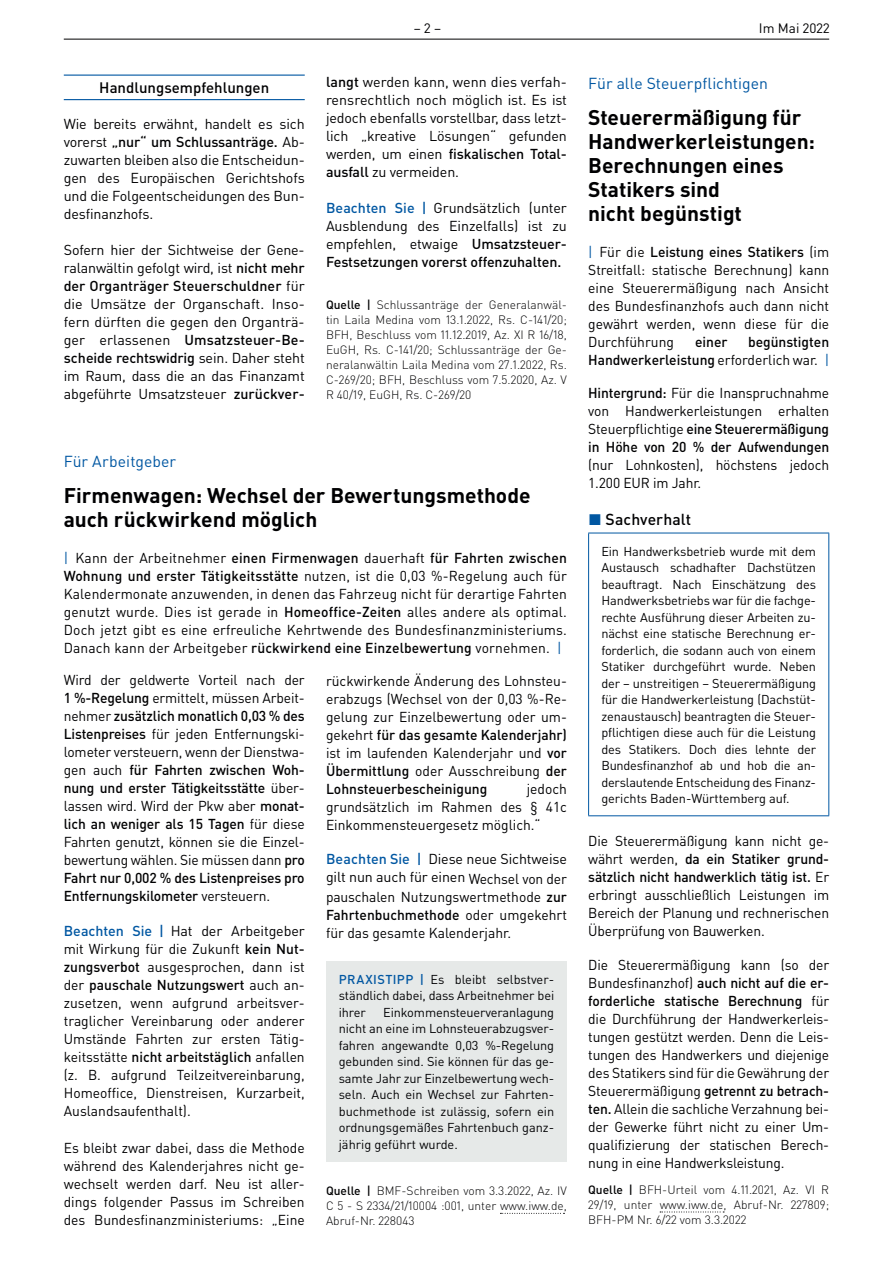
<style>
.page{position:relative;width:893px;height:1263px;background:#fff}
.page>*{position:absolute;margin:0;border:0;box-sizing:border-box;transform-origin:0 0}
.t1{font:700 21px/24px "DIN Pro";color:#000002}
.t2{font:15.75px "DIN Pro";color:#0157a2}
.t3{font:500 15.75px "DIN Pro";letter-spacing:.005em;color:#000002}
.t4{font:500 15px "DIN Pro";color:#000002}
.t5{font:14.25px/18px "DIN Pro";letter-spacing:-.01em;color:#000002;text-align:justify}
.t6{font:500 14.25px/18px "DIN Pro";color:#000002;text-align:right}
.t7{font:13.5px "DIN Pro";color:#000002}
.t8{font:12.75px/16.5px "DIN Pro";letter-spacing:-.005em;color:#000002;text-align:justify}
.t9{font:300 12px/15px "DIN Pro";color:#000002;text-align:justify}
.s1{font-weight:500}
.s2{font-weight:500;color:#0157a2}
.s3{color:#0157a2}
.s4{font-weight:400}
.s5{font-weight:400;color:#0157a2}
</style>
<div class="page">
<hr style="left:64px;top:39px;width:765px;height:1px;background:#000002">
<hr style="left:64px;top:75px;width:241px;height:1px;background:#0157a2">
<hr style="left:64px;top:99px;width:241px;height:1px;background:#0157a2">
<svg style="left:500px;top:1213px;width:64px;height:1px"></svg>
<div style="left:326px;top:961px;width:241px;height:200px;background:#e6e9e8"></div>
<svg style="left:660px;top:1211px;width:64px;height:1px"></svg>
<hr style="left:588px;top:533px;width:241px;height:1px;background:#0157a2">
<hr style="left:588px;top:533px;width:1px;height:282px;background:#0157a2">
<hr style="left:828px;top:533px;width:1px;height:282px;background:#0157a2">
<hr style="left:588px;top:815px;width:241px;height:1px;background:#0157a2">
<p class="t7" style="left:414px;top:19px;width:29px">– 2 –</p>
<p class="t7" style="left:759px;top:19px;width:72px">Im Mai 2022</p>
<p class="t4" style="left:99px;top:77px;width:171px">Handlungsempfehlungen</p>
<p class="t5" style="left:64px;top:114px;width:242px">Wie bereits erwähnt, handelt es sich vorerst <span class="s1">„nur“ um Schlussanträge.</span> Ab&shy;zuwarten bleiben also die Entscheidun&shy;gen des Europäischen Gerichtshofs und die Folgeentscheidungen des Bun&shy;desfinanzhofs.</p>
<p class="t5" style="left:64px;top:240px;width:242px">Sofern hier der Sichtweise der Gene&shy;ralanwältin gefolgt wird, ist <span class="s1">nicht mehr der Organträger Steuerschuldner</span> für die Umsätze der Organschaft. Inso&shy;fern dürften die gegen den Organträ&shy;ger erlassenen <span class="s1">Umsatzsteuer-Be&shy;scheide rechtswidrig</span> sein. Daher steht im Raum, dass die an das Finanzamt abgeführte Umsatzsteuer <span class="s1">zurückver-</span></p>
<p class="t5" style="left:326px;top:73px;width:242px"><span class="s1">langt</span> werden kann, wenn dies verfah&shy;rensrechtlich noch möglich ist. Es ist jedoch ebenfalls vorstellbar, dass letzt&shy;lich „kreative Lösungen“ gefunden werden, um einen <span class="s1">fiskalischen Total&shy;ausfall</span> zu vermeiden.</p>
<p class="t5" style="left:326px;top:199px;width:242px"><span class="s2">Beachten Sie |</span> Grundsätzlich (unter Ausblendung des Einzelfalls) ist zu empfehlen, etwaige <span class="s1">Umsatzsteuer-Festsetzungen vorerst offenzuhalten.</span></p>
<p class="t9" style="left:326px;top:297px;width:242px"><span class="s1">Quelle |</span> Schlussanträge der Generalanwäl‑ tin Laila Medina vom 13.1.2022, Rs. C‑141/20; BFH, Beschluss vom 11.12.2019, Az. XI R 16/18, EuGH, Rs. C‑141/20; Schlussanträge der Ge‑ neralanwältin Laila Medina vom 27.1.2022, Rs.<br>C‑269/20; BFH, Beschluss vom 7.5.2020, Az. V R 40/19, EuGH, Rs. C‑269/20</p>
<p class="t2" style="left:64px;top:451px;width:114px">Für Arbeitgeber</p>
<h1 class="t1" style="left:64px;top:483px;width:468px">Firmenwagen: Wechsel der Bewertungsmethode auch rückwirkend möglich</h1>
<p class="t5" style="left:64px;top:549px;width:505px"><span class="s3">|</span> Kann der Arbeitnehmer <span class="s1">einen Firmenwagen</span> dauerhaft <span class="s1">für Fahrten zwischen Wohnung und erster Tätigkeitsstätte</span> nutzen, ist die 0,03 %-Regelung auch für Kalendermonate anzuwenden, in denen das Fahrzeug nicht für derartige Fahrten genutzt wurde. Dies ist gerade in <span class="s1">Homeoffice-Zeiten</span> alles andere als optimal.<br>Doch jetzt gibt es eine erfreuliche Kehrtwende des Bundesfinanzministeriums.<br>Danach kann der Arbeitgeber <span class="s1">rückwirkend eine Einzelbewertung</span> vornehmen. <span class="s3">|</span></p>
<p class="t5" style="left:64px;top:671px;width:242px">Wird der geldwerte Vorteil nach der <span class="s1">1 %-Regelung</span> ermittelt, müssen Arbeit&shy;nehmer <span class="s1">zusätzlich monatlich 0,03 % des Listenpreises</span> für jeden Entfernungski&shy;lometer versteuern, wenn der Dienstwa&shy;gen auch <span class="s1">für Fahrten zwischen Woh&shy;nung und erster Tätigkeitsstätte</span> über&shy;lassen wird. Wird der Pkw aber <span class="s1">monat&shy;lich an weniger als 15 Tagen</span> für diese Fahrten genutzt, können sie die Einzel&shy;bewertung wählen. Sie müssen dann <span class="s1">pro Fahrt nur 0,002 % des Listenpreises pro Entfernungskilometer</span> versteuern.</p>
<p class="t5" style="left:64px;top:921px;width:242px"><span class="s2">Beachten Sie |</span> Hat der Arbeitgeber mit Wirkung für die Zukunft <span class="s1">kein Nut&shy;zungsverbot</span> ausgesprochen, dann ist der <span class="s1">pauschale Nutzungswert</span> auch an&shy;zusetzen, wenn aufgrund arbeitsver&shy;traglicher Vereinbarung oder anderer Umstände Fahrten zur ersten Tätig&shy;keitsstätte <span class="s1">nicht arbeitstäglich</span> anfallen (z. B. aufgrund Teilzeitvereinbarung, Homeoffice, Dienstreisen, Kurzarbeit, Auslandsaufenthalt).</p>
<p class="t5" style="left:64px;top:1139px;width:242px">Es bleibt zwar dabei, dass die Methode während des Kalenderjahres nicht ge&shy;wechselt werden darf. Neu ist aller&shy;dings folgender Passus im Schreiben des Bundesfinanzministeriums: „Eine</p>
<p class="t5" style="left:326px;top:671px;width:242px">rückwirkende Änderung des Lohnsteu&shy;erabzugs (Wechsel von der 0,03 %-Re&shy;gelung zur Einzelbewertung oder um&shy;gekehrt <span class="s1">für das gesamte Kalenderjahr) </span>ist im laufenden Kalenderjahr und <span class="s1">vor Übermittlung</span> oder Ausschreibung <span class="s1">der Lohnsteuerbescheinigung</span></p>
<p class="t5" style="left:326px;top:779px;width:242px;text-indent:201px">jedoch grundsätzlich im Rahmen des § 41c Einkommensteuergesetz möglich.“</p>
<p class="t5" style="left:326px;top:849px;width:242px"><span class="s2">Beachten Sie |</span> Diese neue Sichtweise gilt nun auch für einen Wechsel von der</p>
<p class="t5" style="left:326px;top:887px;width:242px">pauschalen Nutzungswertmethode <span class="s1">zur Fahrtenbuchmethode</span> oder umgekehrt für das gesamte Kalenderjahr.</p>
<p class="t8" style="left:339px;top:970px;width:217px"><span class="s2">PRAXISTIPP |</span> Es bleibt selbstver&shy;ständlich dabei, dass Arbeitnehmer bei ihrer</p>
<p class="t8" style="left:339px;top:1003px;width:217px;text-indent:44px">Einkommensteuerveranlagung nicht an eine im Lohnsteuerabzugsver&shy;fahren angewandte 0,03 %-Regelung gebunden sind. Sie können für das ge&shy;samte Jahr zur Einzelbewertung wech&shy;seln. Auch ein Wechsel zur Fahrten&shy;buchmethode ist zulässig, sofern ein ordnungsgemäßes Fahrtenbuch ganz&shy;jährig geführt wurde.</p>
<p class="t9" style="left:326px;top:1183px;width:242px"><span class="s1">Quelle |</span> BMF‑Schreiben vom 3.3.2022, Az. IV C 5 ‑ S 2334/21/10004 :001, unter www.iww.de, Abruf‑Nr. 228043</p>
<p class="t2" style="left:588px;top:73px;width:181px">Für alle Steuerpflichtigen</p>
<h1 class="t1" style="left:588px;top:105px;width:228px">Steuerermäßigung für<br>Handwerkerleistungen:<br>Berechnungen eines<br>Statikers sind<br>nicht begünstigt</h1>
<p class="t5" style="left:588px;top:243px;width:242px"><span class="s3">|</span> Für die <span class="s1">Leistung eines Statikers</span> (im Streitfall: statische Berechnung) kann eine Steuerermäßigung nach Ansicht des Bundesfinanzhofs auch dann nicht gewährt werden, wenn diese für die Durchführung</p>
<p class="t6" style="left:588px;top:333px;width:242px">begünstigten<br>Handwerkerleistung <span class="s4">erforderlich war.</span> <span class="s5">|</span></p>
<p class="t5" style="left:588px;top:384px;width:242px"><span class="s1">Hintergrund:</span> Für die Inanspruchnahme von Handwerkerleistungen erhalten Steuerpflichtige <span class="s1">eine Steuerermäßigung in Höhe von 20 % der Aufwendungen</span></p>
<p class="t5" style="left:588px;top:456px;width:242px">(nur Lohnkosten), höchstens jedoch<br>1.200 EUR im Jahr.</p>
<p class="t3" style="left:589px;top:508px;width:104px"><span class="s3">◼</span> Sachverhalt</p>
<p class="t8" style="left:601px;top:542px;width:216px">Ein Handwerksbetrieb wurde mit dem Austausch schadhafter Dachstützen beauftragt. Nach Einschätzung des Handwerksbetriebs war für die fachge&shy;rechte Ausführung dieser Arbeiten zu&shy;nächst eine statische Berechnung er&shy;forderlich, die sodann auch von einem Statiker durchgeführt wurde. Neben der – unstreitigen – Steuerermäßigung für die Handwerkerleistung (Dachstüt&shy;zenaustausch) beantragten die Steuer&shy;pflichtigen diese auch für die Leistung des Statikers. Doch dies lehnte der Bundesfinanzhof ab und hob die an&shy;derslautende Entscheidung des Finanz&shy;gerichts Baden-Württemberg auf.</p>
<p class="t5" style="left:588px;top:831px;width:242px">Die Steuerermäßigung kann nicht ge&shy;währt werden, <span class="s1">da ein Statiker grund&shy;sätzlich nicht handwerklich tätig ist.</span> Er erbringt ausschließlich Leistungen im Bereich der Planung und rechnerischen Überprüfung von Bauwerken.</p>
<p class="t5" style="left:588px;top:956px;width:242px">Die Steuerermäßigung kann (so der Bundesfinanzhof) <span class="s1">auch nicht auf die er&shy;forderliche statische Berechnung</span> für die Durchführung der Handwerkerleis&shy;tungen gestützt werden. Denn die Leis&shy;tungen des Handwerkers und diejenige des Statikers sind für die Gewährung der Steuerermäßigung <span class="s1">getrennt zu betrach&shy;ten.</span> Allein die sachliche Verzahnung bei&shy;der Gewerke führt nicht zu einer Um&shy;qualifizierung der statischen Berech&shy;nung in eine Handwerksleistung.</p>
<p class="t9" style="left:588px;top:1182px;width:242px"><span class="s1">Quelle |</span> BFH‑Urteil vom 4.11.2021, Az. VI R 29/19, unter www.iww.de, Abruf‑Nr. 227809; BFH‑PM Nr. 6/22 vom 3.3.2022</p>
<p class="t6" style="left:695px;top:333px;width:34px">einer</p>
</div>
